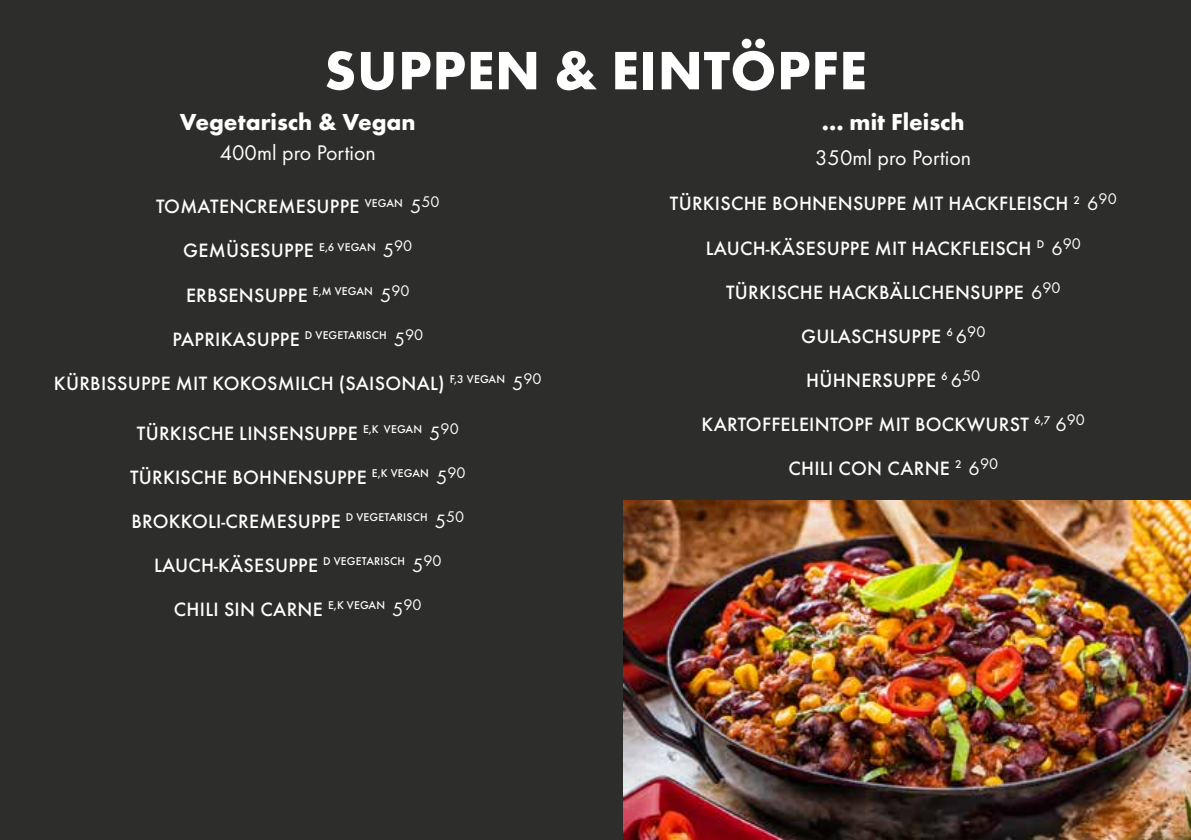
<style>
.page{position:relative;width:1191px;height:840px;background:#fff}
.page>*{position:absolute;margin:0;border:0;box-sizing:border-box;transform-origin:0 0}
.t1{font:700 56px "Futura TOT";letter-spacing:.015em;color:#fff}
.t2{font:700 24px "Futura TOT";color:#fff}
.t3{font:22px "Futura TOT";color:#fff}
.t4{font:500 20px/44px "Futura TOT";letter-spacing:.015em;color:#fff;text-align:center}
.s1{font-weight:400}
</style>
<div class="page">
<div style="left:0;top:0;width:1191px;height:839px;background:#2d2d2c"></div>
<img style="left:624px;top:500px;width:567px;height:339px">
<h1 class="t1" style="left:324px;top:36px;width:544px">SUPPEN &amp; EINTÖPFE</h1>
<p class="t2" style="left:180px;top:107px;width:237px">Vegetarisch &amp; Vegan</p>
<p class="t3" style="left:220px;top:140px;width:158px">400ml pro Portion</p>
<p class="t4" style="left:156px;top:184px;width:285px">TOMATENCREMESUPPE <sup>VEGAN</sup> <span class="s1">5</span><sup>50</sup></p>
<p class="t4" style="left:183px;top:228px;width:230px">GEMÜSESUPPE <sup>E,6</sup> <sup>VEGAN</sup> <span class="s1">5</span><sup>90</sup></p>
<p class="t4" style="left:172px;top:272px;width:252px">ERBSENSUPPE <sup>E,M</sup> <sup>VEGAN</sup> <span class="s1">5</span><sup>90<br></sup>PAPRIKASUPPE <sup>D</sup> <sup>VEGETARISCH</sup> <span class="s1">5</span><sup>90</sup></p>
<p class="t4" style="left:54px;top:360px;width:489px">KÜRBISSUPPE MIT KOKOSMILCH (SAISONAL) <sup>F,3</sup> <sup>VEGAN</sup> <span class="s1">5</span><sup>90</sup></p>
<p class="t4" style="left:137px;top:410px;width:323px">TÜRKISCHE LINSENSUPPE <sup>E,K</sup> <sup>VEGAN</sup> <span class="s1">5</span><sup>90</sup></p>
<p class="t4" style="left:130px;top:454px;width:337px">TÜRKISCHE BOHNENSUPPE <sup>E,K</sup> <sup>VEGAN</sup> <span class="s1">5</span><sup>90</sup></p>
<p class="t4" style="left:131px;top:498px;width:334px">BROKKOLI-CREMESUPPE <sup>D</sup> <sup>VEGETARISCH</sup> <span class="s1">5</span><sup>50</sup></p>
<p class="t4" style="left:154px;top:542px;width:289px">LAUCH-KÄSESUPPE <sup>D</sup> <sup>VEGETARISCH</sup> <span class="s1">5</span><sup>90</sup></p>
<p class="t4" style="left:174px;top:586px;width:249px">CHILI SIN CARNE <sup>E,K</sup> <sup>VEGAN</sup> <span class="s1">5</span><sup>90</sup></p>
<p class="t2" style="left:822px;top:107px;width:144px">... mit Fleisch</p>
<p class="t3" style="left:815px;top:144px;width:158px">350ml pro Portion</p>
<p class="t4" style="left:670px;top:182px;width:448px">TÜRKISCHE BOHNENSUPPE MIT HACKFLEISCH <sup>2</sup> <span class="s1">6</span><sup>90</sup></p>
<p class="t4" style="left:705px;top:226px;width:377px">LAUCH-KÄSESUPPE MIT HACKFLEISCH <sup>D</sup> <span class="s1">6</span><sup>90</sup></p>
<p class="t4" style="left:726px;top:270px;width:336px">TÜRKISCHE HACKBÄLLCHENSUPPE <span class="s1">6</span><sup>90<br></sup>GULASCHSUPPE <sup>6</sup> <span class="s1">6</span><sup>90</sup></p>
<p class="t4" style="left:806px;top:358px;width:175px">HÜHNERSUPPE <sup>6</sup> <span class="s1">6</span><sup>50</sup></p>
<p class="t4" style="left:701px;top:402px;width:385px">KARTOFFELEINTOPF MIT BOCKWURST <sup>6,7</sup> <span class="s1">6</span><sup>90</sup></p>
<p class="t4" style="left:788px;top:446px;width:211px">CHILI CON CARNE <sup>2</sup> <span class="s1">6</span><sup>90</sup></p>
</div>
